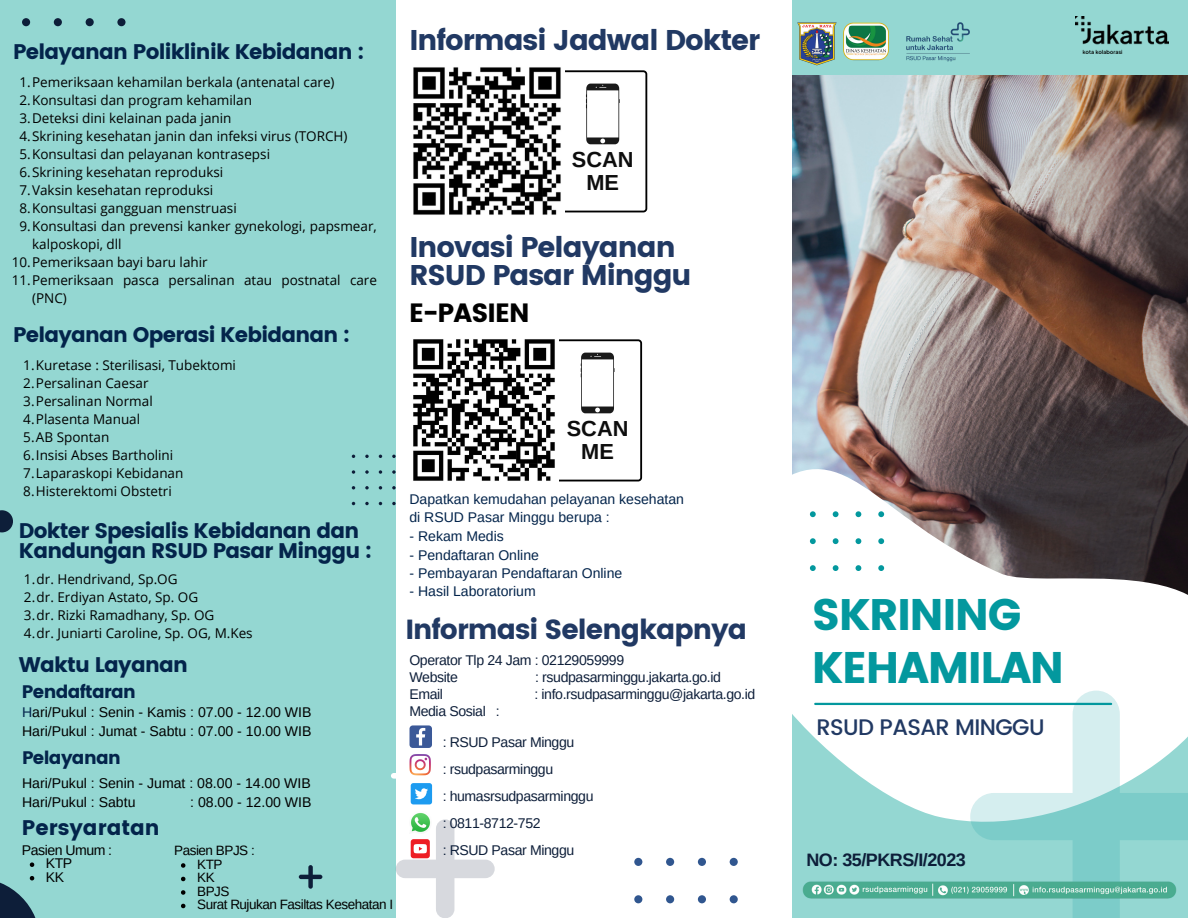
<style>
.page{position:relative;width:1188px;height:918px;background:#94d7d2}
.page>*{position:absolute;margin:0;border:0;box-sizing:border-box;transform-origin:0 0}
.t1{font:44.1px/52.8px "Poppins";letter-spacing:-.035em;color:#03989e}
.t2{font:28.5px/28.2px "Poppins";letter-spacing:-.035em;color:#213963}
.t3{font:27.6px "Poppins";letter-spacing:-.035em;color:#213963}
.t4{font:26.4px "Poppins";letter-spacing:-.035em;color:#000}
.t5{font:500 22.5px "Poppins";letter-spacing:-.025em;color:#213963}
.t6{font:700 21.75px/23.5px "Arimo";color:#0d0d0d;text-align:center}
.t7{font:21.15px/20.2px "Poppins";letter-spacing:-.035em;color:#03244b}
.t8{font:21.15px "Poppins";color:#03244b}
.t9{font:18.15px "Poppins";letter-spacing:-.035em;color:#03244b}
.t10{font:700 18px "Arimo";letter-spacing:-.025em;color:#0d1e39}
.t11{font:14.1px/27px "Arimo";letter-spacing:-.025em;color:#0d1e39}
.t12{font:14.1px/19.2px "Arimo";color:#000}
.t13{font:14.1px/18px "Arimo";color:#03244b}
.t14{font:14.1px "Arimo";letter-spacing:-.035em;color:#000}
.t15{font:13.5px/18px "Open Sans";color:#000}
.t16{font:13.5px/13.5px "Arimo";letter-spacing:-.035em;color:#000}
.s1{color:#03244b}
</style>
<div class="page">
<img style="left:792px;top:75px;width:396px;height:209px">
<svg style="left:792px;top:284px;width:396px;height:521px;background:#aca5a5"></svg>
<svg style="left:0;top:878px;width:36px;height:40px"></svg>
<div style="left:0;top:510px;width:13px;height:22px;background:#0d1e39"></div>
<div style="left:396px;top:0;width:396px;height:918px;background:#fff"></div>
<svg style="left:810px;top:506px;width:74px;height:65px;background:#eef8f8"></svg>
<svg style="left:379px;top:470px;width:3px;height:4px"></svg>
<svg style="left:365px;top:470px;width:4px;height:4px"></svg>
<svg style="left:352px;top:470px;width:3px;height:4px"></svg>
<svg style="left:392px;top:470px;width:4px;height:4px"></svg>
<svg style="left:365px;top:486px;width:4px;height:3px"></svg>
<svg style="left:392px;top:486px;width:4px;height:3px"></svg>
<svg style="left:365px;top:455px;width:4px;height:3px"></svg>
<svg style="left:392px;top:455px;width:4px;height:3px"></svg>
<svg style="left:365px;top:502px;width:4px;height:3px"></svg>
<svg style="left:392px;top:502px;width:4px;height:3px"></svg>
<svg style="left:22px;top:18px;width:104px;height:8px"></svg>
<svg style="left:634px;top:858px;width:72px;height:46px"></svg>
<svg style="left:970px;top:691px;width:218px;height:227px;background:#e1f3f3"></svg>
<svg style="left:299px;top:865px;width:23px;height:24px"></svg>
<hr style="left:815px;top:703px;width:296px;height:2px;background:#03989e">
<div style="left:394px;top:773px;width:220px;height:6px;background:#fff"></div>
<img style="left:1076px;top:17px;width:92px;height:37px">
<img style="left:797px;top:22px;width:92px;height:44px">
<img style="left:906px;top:22px;width:64px;height:40px">
<img style="left:729px;top:805px;width:459px;height:107px">
<svg style="left:30px;top:862px;width:4px;height:5px"></svg>
<svg style="left:30px;top:876px;width:4px;height:4px"></svg>
<svg style="left:181px;top:863px;width:4px;height:5px"></svg>
<svg style="left:181px;top:877px;width:4px;height:4px"></svg>
<svg style="left:181px;top:890px;width:4px;height:5px"></svg>
<svg style="left:181px;top:904px;width:4px;height:4px"></svg>
<svg style="left:565px;top:70px;width:82px;height:142px"></svg>
<img style="left:413px;top:67px;width:148px;height:148px">
<svg style="left:410px;top:754px;width:21px;height:21px"></svg>
<svg style="left:410px;top:725px;width:22px;height:23px"></svg>
<svg style="left:396px;top:819px;width:99px;height:99px"></svg>
<img style="left:413px;top:339px;width:133px;height:142px">
<svg style="left:546px;top:339px;width:96px;height:142px"></svg>
<div style="left:411px;top:783px;width:21px;height:21px;background:#1d9bf0;border-radius:3px"></div>
<svg style="left:415px;top:788px;width:13px;height:11px"></svg>
<img style="left:409px;top:812px;width:23px;height:22px">
<h3 class="t7" style="left:13px;top:42px;width:353px">Pelayanan Poliklinik Kebidanan :</h3>
<p class="t15" style="left:19px;top:73px;width:317px">1.Pemeriksaan kehamilan berkala (antenatal care)</p>
<p class="t15" style="left:19px;top:91px;width:234px">2.Konsultasi dan program kehamilan</p>
<p class="t15" style="left:19px;top:109px;width:214px">3.Deteksi dini kelainan pada janin</p>
<p class="t15" style="left:19px;top:127px;width:330px">4.Skrining kesehatan janin dan infeksi virus (TORCH)</p>
<p class="t15" style="left:19px;top:145px;width:252px">5.Konsultasi dan pelayanan kontrasepsi</p>
<p class="t15" style="left:19px;top:163px;width:205px">6.Skrining kesehatan reproduksi</p>
<p class="t15" style="left:19px;top:181px;width:195px">7.Vaksin kesehatan reproduksi</p>
<p class="t15" style="left:19px;top:199px;width:219px">8.Konsultasi gangguan menstruasi</p>
<p class="t15" style="left:19px;top:217px;width:359px">9.Konsultasi dan prevensi kanker gynekologi, papsmear,</p>
<p class="t15" style="left:32px;top:235px;width:91px">kalposkopi, dll</p>
<p class="t15" style="left:12px;top:253px;width:197px">10.Pemeriksaan bayi baru lahir</p>
<p class="t15" style="left:12px;top:271px;width:367px">11.Pemeriksaan pasca persalinan atau postnatal care</p>
<p class="t15" style="left:32px;top:289px;width:36px">(PNC)</p>
<h3 class="t7" style="left:13px;top:325px;width:338px">Pelayanan Operasi Kebidanan :</h3>
<p class="t15" style="left:23px;top:355px;width:214px">1.Kuretase : Sterilisasi, Tubektomi<br>2.Persalinan Caesar<br>3.Persalinan Normal<br>4.Plasenta Manual<br>5.AB Spontan<br>6.Insisi Abses Bartholini<br>7.Laparaskopi Kebidanan<br>8.Histerektomi Obstetri</p>
<h3 class="t7" style="left:19px;top:520px;width:355px">Dokter Spesialis Kebidanan dan<br>Kandungan RSUD Pasar Minggu :</h3>
<p class="t15" style="left:24px;top:570px;width:230px">1.dr. Hendrivand, Sp.OG<br>2.dr. Erdiyan Astato, Sp. OG<br>3.dr. Rizki Ramadhany, Sp. OG<br>4.dr. Juniarti Caroline, Sp. OG, M.Kes</p>
<h3 class="t7" style="left:19px;top:655px;width:171px">Waktu Layanan</h3>
<h3 class="t9" style="left:22px;top:681px;width:116px">Pendaftaran</h3>
<p class="t12" style="left:22px;top:703px;width:291px"><span class="s1">H</span>ari/Pukul : Senin - Kamis : 07.00 - 12.00 WIB<br>Hari/Pukul : Jumat - Sabtu : 07.00 - 10.00 WIB</p>
<h3 class="t9" style="left:22px;top:747px;width:100px">Pelayanan</h3>
<p class="t12" style="left:22px;top:773px;width:290px">Hari/Pukul : Senin - Jumat : 08.00 - 14.00 WIB<br>Hari/Pukul : Sabtu</p>
<p class="t12" style="left:190px;top:793px;width:123px">: 08.00 - 12.00 WIB</p>
<h3 class="t8" style="left:22px;top:815px;width:139px">Persyaratan</h3>
<p class="t12" style="left:46px;top:856px;width:28px;line-height:13.5px">KTP<br>KK</p>
<p class="t14" style="left:22px;top:842px;width:92px">Pasien Umum :</p>
<p class="t16" style="left:174px;top:844px;width:82px">Pasien BPJS :</p>
<p class="t16" style="left:197px;top:857px;width:198px">KTP<br>KK<br>BPJS<br>Surat Rujukan Fasiltas Kesehatan I</p>
<h2 class="t2" style="left:410px;top:26px;width:352px">Informasi Jadwal Dokter</h2>
<h3 class="t6" style="left:572px;top:147px;width:63px">SCAN<br>ME</h3>
<h2 class="t2" style="left:410px;top:233px;width:284px">Inovasi Pelayanan<br>RSUD Pasar Minggu</h2>
<h3 class="t4" style="left:409px;top:298px;width:122px">E-PASIEN</h3>
<h3 class="t6" style="left:567px;top:416px;width:63px">SCAN<br>ME</h3>
<p class="t13" style="left:410px;top:490px;width:276px">Dapatkan kemudahan pelayanan kesehatan di RSUD Pasar Minggu berupa :</p>
<p class="t13" style="left:410px;top:527px;width:96px">- Rekam Medis</p>
<p class="t13" style="left:410px;top:546px;width:131px">- Pendaftaran Online</p>
<p class="t13" style="left:410px;top:564px;width:214px">- Pembayaran Pendaftaran Online</p>
<p class="t13" style="left:410px;top:582px;width:128px">- Hasil Laboratorium</p>
<h3 class="t3" style="left:405px;top:613px;width:343px">Informasi Selengkapnya</h3>
<p class="t11" style="left:409px;top:652px;width:216px;line-height:16.8px">Operator Tlp 24 Jam : 02129059999<br>Website</p>
<p class="t11" style="left:535px;top:664px;width:187px">: rsudpasarminggu.jakarta.go.id</p>
<p class="t11" style="left:409px;top:680px;width:35px">Email</p>
<p class="t11" style="left:534px;top:680px;width:222px">: info.rsudpasarminggu@jakarta.go.id</p>
<p class="t11" style="left:409px;top:697px;width:92px">Media Sosial :</p>
<p class="t11" style="left:443px;top:729px;width:152px">: RSUD Pasar Minggu<br>: rsudpasarminggu<br>: humasrsudpasarminggu : 0811-8712-752<br>: RSUD Pasar Minggu</p>
<h1 class="t1" style="left:812px;top:588px;width:254px">SKRINING<br>KEHAMILAN</h1>
<h3 class="t5" style="left:817px;top:714px;width:229px">RSUD PASAR MINGGU</h3>
<h3 class="t10" style="left:806px;top:850px;width:161px">NO: 35/PKRS/I/2023</h3>
</div>
